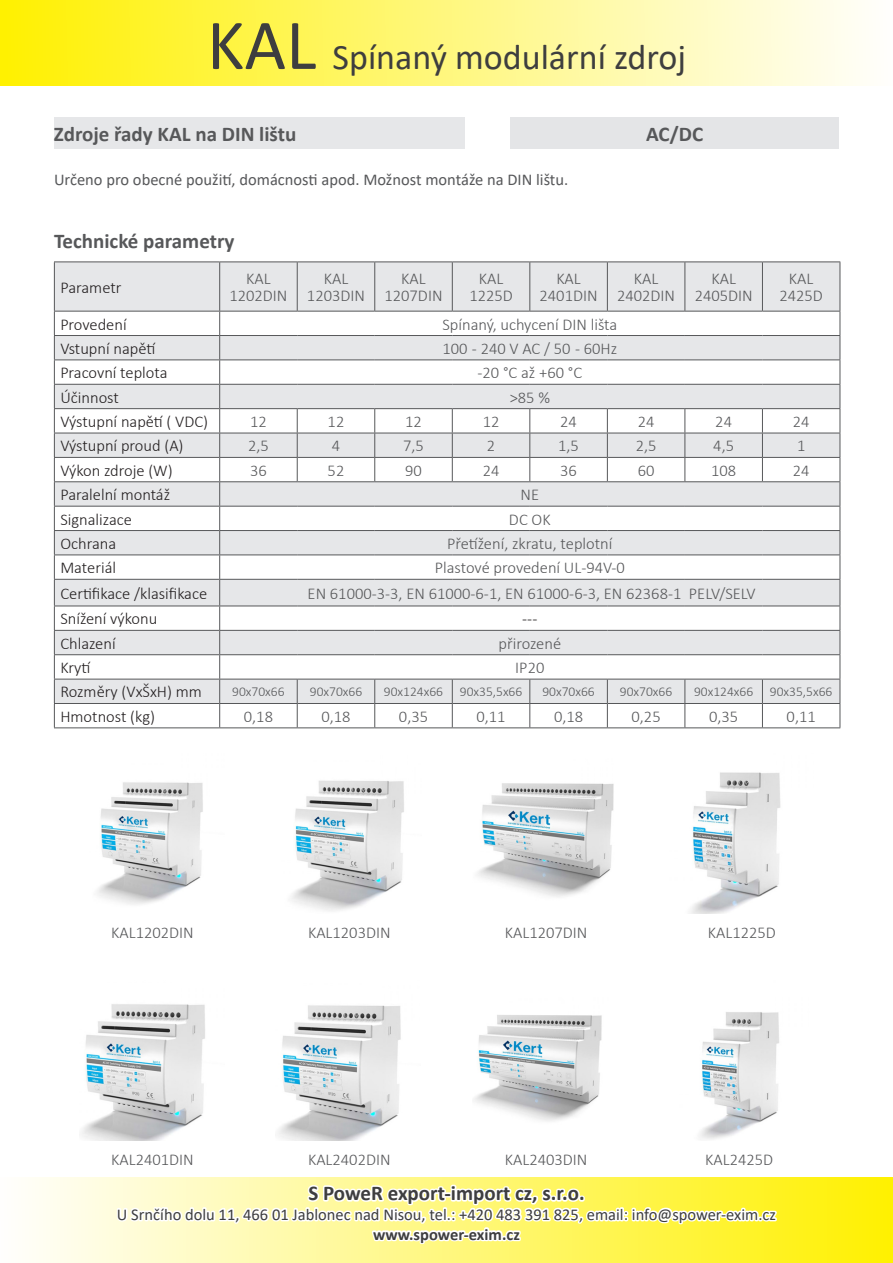
<style>
.page{position:relative;width:893px;height:1263px;background:#fff}
.page>*{position:absolute;margin:0;border:0;box-sizing:border-box;transform-origin:0 0}
.t1{font:36px "Calibri";color:#3e3e3f}
.t2{font:700 21px "Calibri";color:#57585a}
.t3{font:700 21px "Calibri";color:#3e3e3f}
.t4{font:300 16.5px/16.5px "Calibri";color:#57585a;text-align:center}
.t5{font:300 16.5px "Calibri";color:#231f20}
.t6{font:16.5px "Calibri";color:#3e3e3f}
.t7{font:16.5px "Calibri";color:#57585a}
.t8{font:700 16.5px "Calibri";color:#3e3e3f}
.t9{font:300 13.5px "Calibri";color:#57585a}
.s1{font-size:72px}
</style>
<div class="page">
<div style="left:0;top:0;width:893px;height:85px;background:linear-gradient(to right,#fff100,#fffefd)"></div>
<div style="left:0;top:1178px;width:893px;height:85px;background:linear-gradient(to right,#fffefd,#fff100)"></div>
<svg style="left:115px;top:1177px;width:664px;height:83px"></svg>
<div style="left:54px;top:117px;width:411px;height:32px;background:#e6e7e9"></div>
<div style="left:510px;top:117px;width:329px;height:32px;background:#e4e5e7"></div>
<hr style="left:54px;top:261px;width:166px;height:1px;background:#57585a">
<hr style="left:220px;top:261px;width:77px;height:1px;background:#57585a">
<hr style="left:297px;top:261px;width:78px;height:1px;background:#57585a">
<hr style="left:375px;top:261px;width:77px;height:1px;background:#57585a">
<hr style="left:452px;top:261px;width:78px;height:1px;background:#57585a">
<hr style="left:530px;top:261px;width:77px;height:1px;background:#57585a">
<hr style="left:607px;top:261px;width:78px;height:1px;background:#57585a">
<hr style="left:685px;top:261px;width:77px;height:1px;background:#57585a">
<hr style="left:762px;top:261px;width:78px;height:1px;background:#57585a">
<svg style="left:54px;top:262px;width:787px;height:465px"></svg>
<hr style="left:54px;top:727px;width:166px;height:1px;background:#57585a">
<hr style="left:220px;top:727px;width:77px;height:1px;background:#57585a">
<hr style="left:297px;top:727px;width:78px;height:1px;background:#57585a">
<hr style="left:375px;top:727px;width:77px;height:1px;background:#57585a">
<hr style="left:452px;top:727px;width:78px;height:1px;background:#57585a">
<hr style="left:530px;top:727px;width:77px;height:1px;background:#57585a">
<hr style="left:607px;top:727px;width:78px;height:1px;background:#57585a">
<hr style="left:685px;top:727px;width:77px;height:1px;background:#57585a">
<hr style="left:762px;top:727px;width:78px;height:1px;background:#57585a">
<img style="left:82px;top:1004px;width:123px;height:136px">
<img style="left:278px;top:1005px;width:123px;height:135px">
<img style="left:474px;top:1015px;width:128px;height:106px">
<img style="left:700px;top:1012px;width:79px;height:128px">
<img style="left:691px;top:772px;width:90px;height:141px">
<img style="left:477px;top:783px;width:137px;height:114px">
<img style="left:291px;top:780px;width:113px;height:131px">
<img style="left:97px;top:782px;width:106px;height:123px">
<p class="t1" style="left:207px;top:32px;width:480px"><span class="s1">KAL</span> Spínaný modulární zdroj</p>
<p class="t2" style="left:54px;top:119px;width:244px">Zdroje řady KAL na DIN lištu</p>
<p class="t2" style="left:646px;top:119px;width:58px">AC/DC</p>
<p class="t7" style="left:54px;top:168px;width:516px">Určeno pro obecné použití, domácnosti apod. Možnost montáže na DIN lištu.</p>
<p class="t2" style="left:54px;top:226px;width:182px">Technické parametry</p>
<p class="t5" style="left:60px;top:277px;width:63px">Parametr</p>
<p class="t4" style="left:246px;top:271px;width:26px">KAL</p>
<p class="t4" style="left:229px;top:287px;width:60px">1202DIN</p>
<p class="t4" style="left:324px;top:271px;width:26px">KAL</p>
<p class="t4" style="left:307px;top:287px;width:60px">1203DIN</p>
<p class="t4" style="left:401px;top:271px;width:26px">KAL</p>
<p class="t4" style="left:384px;top:287px;width:60px">1207DIN</p>
<p class="t4" style="left:469px;top:271px;width:45px">KAL<br>1225D</p>
<p class="t4" style="left:540px;top:271px;width:60px">KAL<br>2401DIN</p>
<p class="t4" style="left:617px;top:271px;width:60px">KAL<br>2402DIN</p>
<p class="t4" style="left:711px;top:271px;width:26px">KAL</p>
<p class="t4" style="left:695px;top:287px;width:60px">2405DIN</p>
<p class="t4" style="left:789px;top:271px;width:26px">KAL</p>
<p class="t4" style="left:779px;top:287px;width:45px">2425D</p>
<p class="t5" style="left:60px;top:314px;width:68px">Provedení</p>
<p class="t4" style="left:442px;top:316px;width:176px">Spínaný, uchycení DIN lišta</p>
<p class="t5" style="left:60px;top:338px;width:97px">Vstupní napětí</p>
<p class="t4" style="left:442px;top:340px;width:176px">100 - 240 V AC / 50 - 60Hz</p>
<p class="t5" style="left:60px;top:363px;width:109px">Pracovní teplota</p>
<p class="t4" style="left:477px;top:364px;width:106px">-20 °C až +60 °C</p>
<p class="t5" style="left:60px;top:387px;width:60px">Účinnost</p>
<p class="t4" style="left:510px;top:389px;width:42px">&gt;85 %</p>
<p class="t5" style="left:60px;top:411px;width:149px">Výstupní napětí ( VDC)</p>
<p class="t4" style="left:250px;top:413px;width:18px">12</p>
<p class="t4" style="left:328px;top:413px;width:18px">12</p>
<p class="t4" style="left:405px;top:413px;width:18px">12</p>
<p class="t4" style="left:483px;top:413px;width:18px">12</p>
<p class="t4" style="left:560px;top:413px;width:18px">24</p>
<p class="t4" style="left:638px;top:413px;width:18px">24</p>
<p class="t4" style="left:715px;top:413px;width:18px">24</p>
<p class="t4" style="left:793px;top:413px;width:18px">24</p>
<p class="t5" style="left:60px;top:436px;width:125px">Výstupní proud (A)</p>
<p class="t4" style="left:248px;top:437px;width:22px">2,5</p>
<p class="t4" style="left:332px;top:437px;width:10px">4</p>
<p class="t4" style="left:403px;top:437px;width:22px">7,5</p>
<p class="t4" style="left:487px;top:437px;width:10px">2</p>
<p class="t4" style="left:558px;top:437px;width:22px">1,5</p>
<p class="t4" style="left:636px;top:437px;width:22px">2,5</p>
<p class="t4" style="left:713px;top:437px;width:22px">4,5</p>
<p class="t4" style="left:797px;top:437px;width:10px">1</p>
<p class="t5" style="left:60px;top:460px;width:114px">Výkon zdroje (W)</p>
<p class="t4" style="left:250px;top:462px;width:18px">36</p>
<p class="t4" style="left:328px;top:462px;width:18px">52</p>
<p class="t4" style="left:405px;top:462px;width:18px">90</p>
<p class="t4" style="left:483px;top:462px;width:18px">24</p>
<p class="t4" style="left:560px;top:462px;width:18px">36</p>
<p class="t4" style="left:638px;top:462px;width:18px">60</p>
<p class="t4" style="left:711px;top:462px;width:27px">108</p>
<p class="t4" style="left:793px;top:462px;width:18px">24</p>
<p class="t5" style="left:60px;top:484px;width:111px">Paralelní montáž</p>
<p class="t4" style="left:520px;top:486px;width:20px">NE</p>
<p class="t5" style="left:60px;top:509px;width:73px">Signalizace</p>
<p class="t4" style="left:509px;top:511px;width:43px">DC OK</p>
<p class="t5" style="left:60px;top:533px;width:57px">Ochrana</p>
<p class="t4" style="left:447px;top:535px;width:167px">Přetížení, zkratu, teplotní</p>
<p class="t5" style="left:60px;top:558px;width:57px">Materiál</p>
<p class="t4" style="left:435px;top:559px;width:191px">Plastové provedení UL-94V-0</p>
<p class="t5" style="left:60px;top:583px;width:148px">Certifikace /klasifikace</p>
<p class="t4" style="left:308px;top:585px;width:450px">EN 61000-3-3, EN 61000-6-1, EN 61000-6-3, EN 62368-1 PELV/SELV</p>
<p class="t5" style="left:60px;top:609px;width:98px">Snížení výkonu</p>
<p class="t5" style="left:522px;top:609px;width:17px">---</p>
<p class="t5" style="left:60px;top:633px;width:57px">Chlazení</p>
<p class="t4" style="left:498px;top:635px;width:64px">přirozené</p>
<p class="t5" style="left:60px;top:657px;width:32px">Krytí</p>
<p class="t4" style="left:515px;top:659px;width:31px">IP20</p>
<p class="t5" style="left:60px;top:682px;width:143px">Rozměry (VxŠxH) mm</p>
<p class="t9" style="left:232px;top:683px;width:54px">90x70x66</p>
<p class="t9" style="left:310px;top:683px;width:54px">90x70x66</p>
<p class="t9" style="left:384px;top:683px;width:61px">90x124x66</p>
<p class="t9" style="left:460px;top:683px;width:64px">90x35,5x66</p>
<p class="t9" style="left:542px;top:683px;width:54px">90x70x66</p>
<p class="t9" style="left:620px;top:683px;width:54px">90x70x66</p>
<p class="t9" style="left:694px;top:683px;width:61px">90x124x66</p>
<p class="t9" style="left:770px;top:683px;width:64px">90x35,5x66</p>
<p class="t5" style="left:60px;top:706px;width:96px">Hmotnost (kg)</p>
<p class="t4" style="left:244px;top:708px;width:31px">0,18</p>
<p class="t4" style="left:321px;top:708px;width:31px">0,18</p>
<p class="t4" style="left:399px;top:708px;width:31px">0,35</p>
<p class="t4" style="left:476px;top:708px;width:31px">0,11</p>
<p class="t4" style="left:554px;top:708px;width:31px">0,18</p>
<p class="t4" style="left:632px;top:708px;width:31px">0,25</p>
<p class="t4" style="left:709px;top:708px;width:31px">0,35</p>
<p class="t4" style="left:787px;top:708px;width:31px">0,11</p>
<p class="t4" style="left:111px;top:924px;width:84px">KAL1202DIN</p>
<p class="t4" style="left:111px;top:1151px;width:84px">KAL2401DIN</p>
<p class="t4" style="left:308px;top:924px;width:84px">KAL1203DIN</p>
<p class="t4" style="left:308px;top:1151px;width:84px">KAL2402DIN</p>
<p class="t4" style="left:505px;top:924px;width:84px">KAL1207DIN</p>
<p class="t4" style="left:708px;top:924px;width:69px">KAL1225D</p>
<p class="t4" style="left:505px;top:1151px;width:84px">KAL2403DIN</p>
<p class="t4" style="left:705px;top:1151px;width:69px">KAL2425D</p>
<p class="t3" style="left:308px;top:1178px;width:278px">S PoweR export-import cz, s.r.o.</p>
<p class="t6" style="left:117px;top:1203px;width:661px">U Srnčího dolu 11, 466 01 Jablonec nad Nisou, tel.: +420 483 391 825, email: info@spower-exim.cz</p>
<p class="t8" style="left:373px;top:1222px;width:148px">www.spower-exim.cz</p>
</div>
